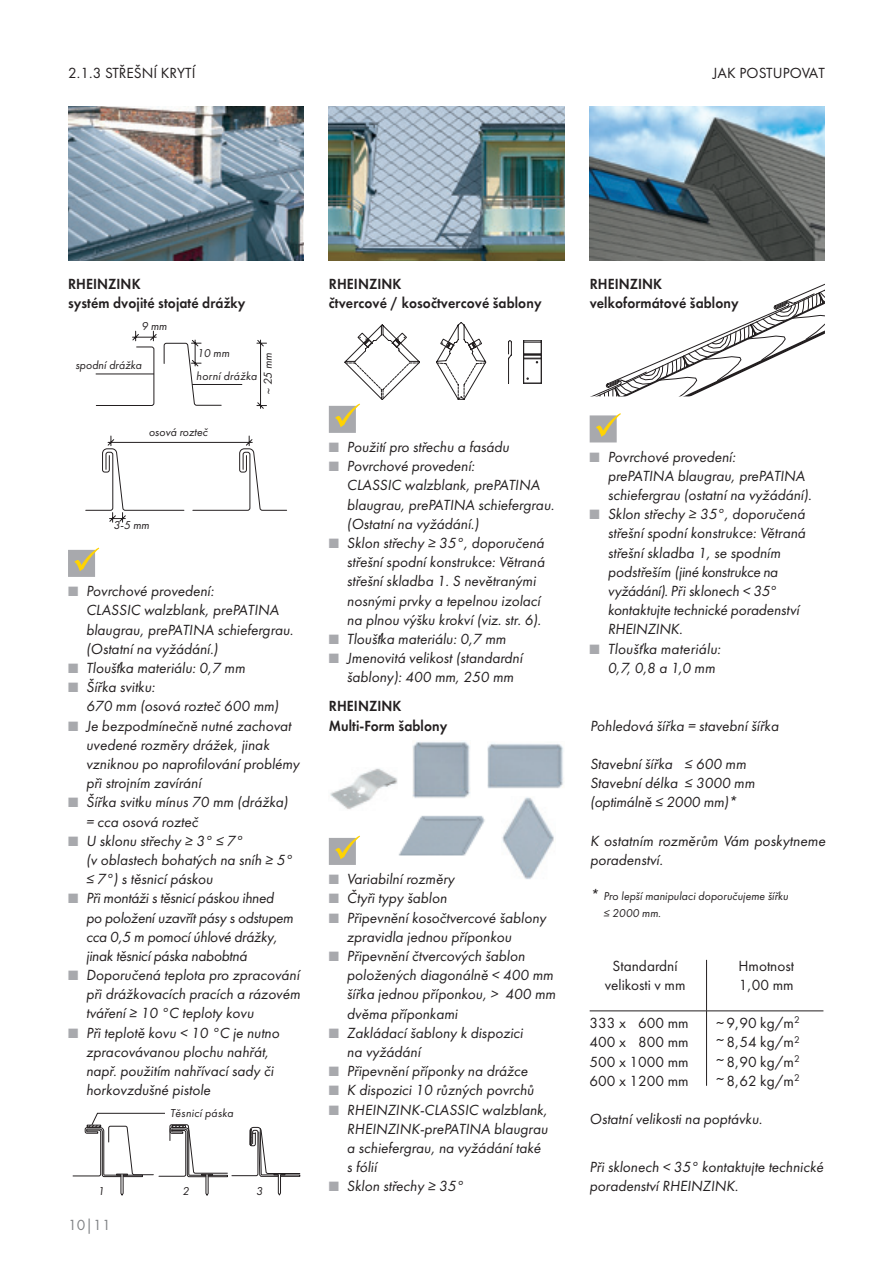
<style>
.page{position:relative;width:893px;height:1263px;background:#fff}
.page>*{position:absolute;margin:0;border:0;box-sizing:border-box;transform-origin:0 0}
.t1{font:italic 13.5px/19.2px "RZ Futura";color:#231f20}
.t2{font:13.5px/19.2px "RZ Futura";color:#231f20;text-align:justify}
.t3{font:800 13.5px/19.2px "RZ Futura";letter-spacing:.005em;color:#231f20}
.t4{font:italic 13.5px/19.2px "RZ Futura";letter-spacing:-.02em;color:#231f20}
.t5{font:13.5px "RZ Futura";color:#808285}
.t6{font:italic 10.5px/16.4px "RZ Futura";color:#231f20}
.t7{font:italic 10.5px "RZ Futura";letter-spacing:.02em;color:#231f20}
.s1{color:#a8a9ad}
.s2{font-size:13.5px}
</style>
<div class="page">
<img style="left:68px;top:106px;width:235px;height:154px">
<svg style="left:68px;top:548px;width:31px;height:29px"></svg>
<hr style="left:192px;top:384px;width:50px;height:1px;background:#231f20">
<svg style="left:85px;top:436px;width:202px;height:87px"></svg>
<svg style="left:163px;top:340px;width:59px;height:66px"></svg>
<svg style="left:257px;top:340px;width:10px;height:69px"></svg>
<svg style="left:72px;top:1113px;width:228px;height:83px"></svg>
<svg style="left:96px;top:331px;width:61px;height:75px"></svg>
<svg style="left:592px;top:283px;width:233px;height:113px"></svg>
<img style="left:590px;top:106px;width:235px;height:154px">
<img style="left:329px;top:106px;width:235px;height:154px">
<svg style="left:329px;top:836px;width:31px;height:29px"></svg>
<svg style="left:590px;top:413px;width:31px;height:29px"></svg>
<svg style="left:329px;top:324px;width:91px;height:109px"></svg>
<svg style="left:436px;top:322px;width:50px;height:78px"></svg>
<svg style="left:508px;top:340px;width:34px;height:43px"></svg>
<hr style="left:706px;top:960px;width:1px;height:51px;background:#231f20">
<hr style="left:590px;top:1011px;width:116px;height:1px;background:#231f20">
<hr style="left:706px;top:1011px;width:117px;height:1px;background:#231f20">
<hr style="left:706px;top:1011px;width:1px;height:75px;background:#231f20">
<img style="left:412px;top:741px;width:58px;height:57px">
<img style="left:502px;top:797px;width:52px;height:82px">
<img style="left:487px;top:743px;width:77px;height:46px">
<img style="left:398px;top:815px;width:87px;height:41px">
<img style="left:330px;top:768px;width:68px;height:42px">
<p class="t2" style="left:68px;top:63px;width:129px">2.1.3 STŘEŠNÍ KRYTÍ</p>
<p class="t2" style="left:713px;top:63px;width:114px">JAK POSTUPOVAT</p>
<p class="t3" style="left:68px;top:275px;width:179px">RHEINZINK<br>systém dvojité stojaté drážky</p>
<p class="t6" style="left:141px;top:318px;width:27px">9 mm</p>
<p class="t6" style="left:75px;top:357px;width:68px">spodní drážka</p>
<p class="t6" style="left:197px;top:345px;width:34px">10 mm</p>
<p class="t6" style="left:260px;top:396px;width:45px;rotate:-90deg">~ 25 mm</p>
<p class="t7" style="left:196px;top:370px;width:62px">horní drážka</p>
<p class="t6" style="left:149px;top:424px;width:60px">osová rozteč</p>
<p class="t6" style="left:113px;top:517px;width:38px">3-5 mm</p>
<p class="t1" style="left:86px;top:582px;width:209px;text-indent:-18px"><span class="s1">■</span> Povrchové provedení:<br>CLASSIC walzblank, prePATINA blaugrau, prePATINA schiefergrau. (Ostatní na vyžádání.)</p>
<p class="t1" style="left:68px;top:659px;width:179px"><span class="s1">■</span> Tloušťka materiálu: 0,7 mm</p>
<p class="t1" style="left:86px;top:678px;width:194px;text-indent:-18px"><span class="s1">■</span> Šířka svitku:<br>670 mm (osová rozteč 600 mm)</p>
<p class="t1" style="left:86px;top:716px;width:215px;text-indent:-18px"><span class="s1">■</span> Je bezpodmínečně nutné zachovat uvedené rozměry drážek, jinak vzniknou po naprofilování problémy při strojním zavírání</p>
<p class="t1" style="left:86px;top:793px;width:203px;text-indent:-18px"><span class="s1">■</span> Šířka svitku mínus 70 mm (drážka) = cca osová rozteč</p>
<p class="t1" style="left:86px;top:831px;width:208px;text-indent:-18px"><span class="s1">■</span> U sklonu střechy ≥ 3° ≤ 7°<br>(v oblastech bohatých na sníh ≥ 5° ≤ 7°) s těsnicí páskou</p>
<p class="t4" style="left:86px;top:889px;width:209px;text-indent:-18px"><span class="s1">■</span> Při montáži s těsnicí páskou ihned<br>po položení uzavřít pásy s odstupem cca 0,5 m pomocí úhlové drážky, jinak těsnicí páska nabobtná</p>
<p class="t1" style="left:86px;top:966px;width:216px;text-align:justify;text-indent:-18px"><span class="s1">■</span> Doporučená teplota pro zpracování při drážkovacích pracích a rázovém tváření ≥ 10 °C teploty kovu</p>
<p class="t1" style="left:86px;top:1023px;width:195px;text-indent:-18px"><span class="s1">■</span> Při teplotě kovu &lt; 10 °C je nutno zpracovávanou plochu nahřát, např. použitím nahřívací sady či horkovzdušné pistole</p>
<p class="t7" style="left:170px;top:1107px;width:65px">Těsnicí páska</p>
<p class="t6" style="left:98px;top:1184px;width:8px">1</p>
<p class="t6" style="left:183px;top:1184px;width:8px">2</p>
<p class="t6" style="left:256px;top:1184px;width:8px">3</p>
<p class="t5" style="left:68px;top:1217px;width:44px">10|11</p>
<p class="t3" style="left:329px;top:275px;width:214px">RHEINZINK<br>čtvercové / kosočtvercové šablony</p>
<p class="t1" style="left:329px;top:438px;width:182px"><span class="s1">■</span> Použití pro střechu a fasádu</p>
<p class="t1" style="left:347px;top:457px;width:209px;text-indent:-18px"><span class="s1">■</span> Povrchové provedení:<br>CLASSIC walzblank, prePATINA blaugrau, prePATINA schiefergrau. (Ostatní na vyžádání.)</p>
<p class="t1" style="left:347px;top:534px;width:199px;text-indent:-18px"><span class="s1">■</span> Sklon střechy ≥ 35°, doporučená střešní spodní konstrukce: Větraná střešní skladba 1. S nevětranými nosnými prvky a tepelnou izolací na plnou výšku krokví (viz. str. 6).</p>
<p class="t1" style="left:329px;top:630px;width:179px"><span class="s1">■</span> Tloušťka materiálu: 0,7 mm</p>
<p class="t1" style="left:347px;top:649px;width:177px;text-indent:-18px"><span class="s1">■</span> Jmenovitá velikost (standardní šablony): 400 mm, 250 mm</p>
<p class="t3" style="left:329px;top:697px;width:120px">RHEINZINK<br>Multi-Form šablony</p>
<p class="t1" style="left:329px;top:870px;width:127px"><span class="s1">■</span> Variabilní rozměry</p>
<p class="t1" style="left:329px;top:889px;width:120px"><span class="s1">■</span> Čtyři typy šablon</p>
<p class="t1" style="left:347px;top:908px;width:201px;text-indent:-18px"><span class="s1">■</span> Připevnění kosočtvercové šablony zpravidla jednou příponkou</p>
<p class="t1" style="left:347px;top:947px;width:210px;text-indent:-18px"><span class="s1">■</span> Připevnění čtvercových šablon položených diagonálně &lt; 400 mm šířka jednou příponkou, &gt; 400 mm dvěma příponkami</p>
<p class="t1" style="left:347px;top:1023px;width:178px;text-indent:-18px"><span class="s1">■</span> Zakládací šablony k dispozici na vyžádání</p>
<p class="t1" style="left:329px;top:1062px;width:201px"><span class="s1">■</span> Připevnění příponky na drážce</p>
<p class="t1" style="left:329px;top:1081px;width:207px"><span class="s1">■</span> K dispozici 10 různých povrchů</p>
<p class="t1" style="left:347px;top:1100px;width:202px;text-indent:-18px"><span class="s1">■</span> RHEINZINK-CLASSIC walzblank,<br>RHEINZINK-prePATINA blaugrau a schiefergrau, na vyžádání také s fólií</p>
<p class="t1" style="left:329px;top:1177px;width:136px"><span class="s1">■</span> Sklon střechy ≥ 35°</p>
<p class="t3" style="left:590px;top:275px;width:151px">RHEINZINK velkoformátové šablony</p>
<p class="t1" style="left:608px;top:447px;width:205px;text-indent:-18px"><span class="s1">■</span> Povrchové provedení:<br>prePATINA blaugrau, prePATINA schiefergrau (ostatní na vyžádání).</p>
<p class="t1" style="left:608px;top:505px;width:199px;text-indent:-18px"><span class="s1">■</span> Sklon střechy ≥ 35°, doporučená střešní spodní konstrukce: Větraná střešní skladba 1, se spodním podstřeším (jiné konstrukce na vyžádání). Při sklonech &lt; 35° kontaktujte technické poradenství<br>RHEINZINK.</p>
<p class="t1" style="left:608px;top:639px;width:114px;text-indent:-18px"><span class="s1">■</span> Tloušťka materiálu:<br>0,7, 0,8 a 1,0 mm</p>
<p class="t1" style="left:590px;top:716px;width:190px">Pohledová šířka = stavební šířka</p>
<p class="t1" style="left:590px;top:755px;width:166px">Stavební šířka ≤ 600 mm<br>Stavební délka ≤ 3000 mm (optimálně ≤ 2000 mm)*</p>
<p class="t1" style="left:590px;top:831px;width:237px">K ostatním rozměrům Vám poskytneme poradenství.</p>
<p class="t6" style="left:604px;top:889px;width:186px;text-indent:-14px"><span class="s2">*</span> Pro lepší manipulaci doporučujeme šířku ≤ 2000 mm.</p>
<p class="t2" style="left:605px;top:956px;width:82px;text-align:center">Standardní velikosti v mm</p>
<p class="t2" style="left:738px;top:956px;width:57px">Hmotnost<br>1,00 mm</p>
<p class="t2" style="left:590px;top:1014px;width:101px">333 x 600 mm 400 x 800 mm 500 x 1000 mm 600 x 1200 mm</p>
<p class="t2" style="left:715px;top:1014px;width:86px">~9,90 kg/m<sup>2 </sup>~8,54 kg/m<sup>2 </sup>~8,90 kg/m<sup>2 </sup>~8,62 kg/m<sup>2</sup></p>
<p class="t1" style="left:590px;top:1110px;width:174px">Ostatní velikosti na poptávku.</p>
<p class="t1" style="left:590px;top:1158px;width:235px">Při sklonech &lt; 35° kontaktujte technické poradenství RHEINZINK.</p>
</div>
